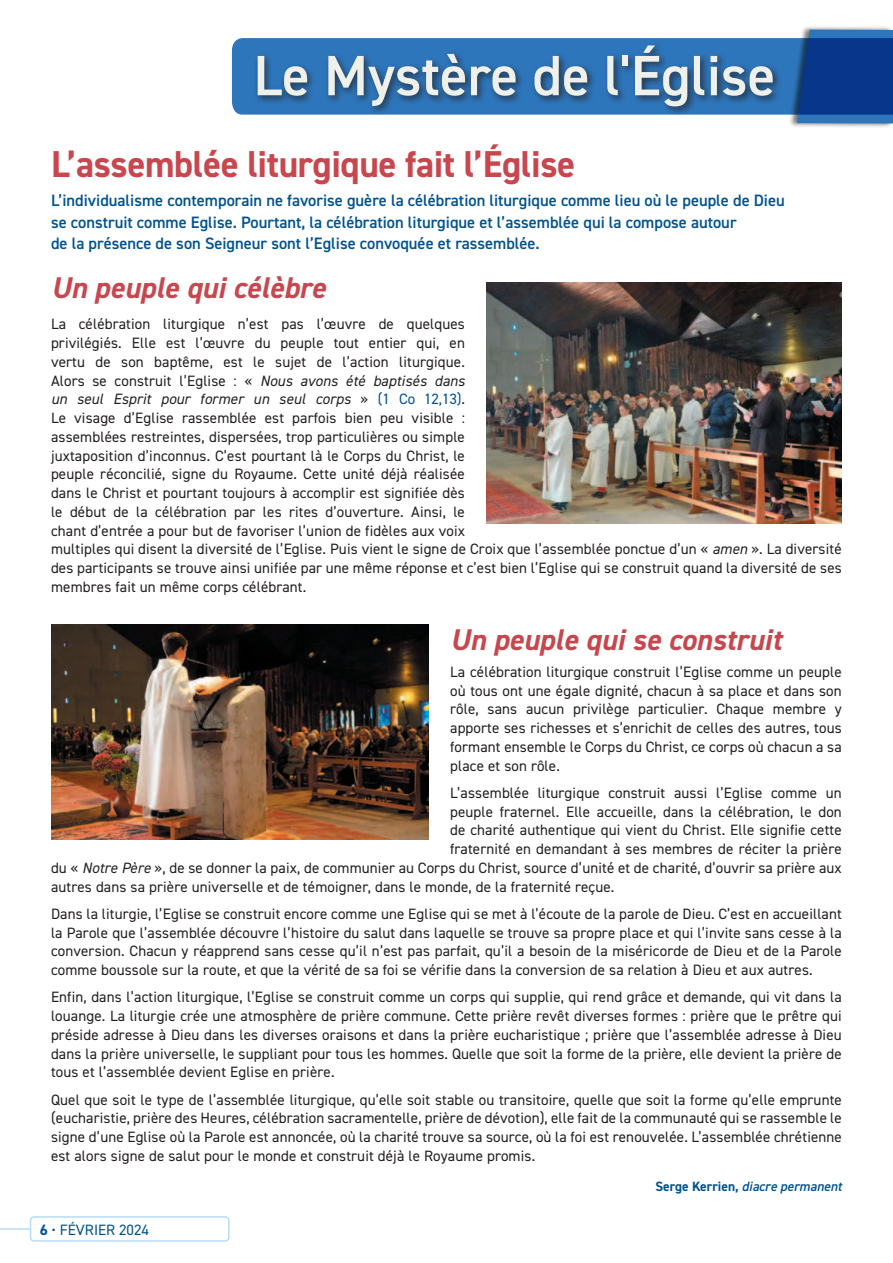
<style>
.page{position:relative;width:893px;height:1263px;background:#fff}
.page>*{position:absolute;margin:0;border:0;box-sizing:border-box;transform-origin:0 0}
.t1{font:600 57px "DIN2014";color:#f0f0ea}
.t2{font:700 37.5px "DIN2014";letter-spacing:-.01em;color:#c8474e}
.t3{font:italic 700 30px "DIN2014";color:#c8474e}
.t4{font:600 16.5px/21px "DIN2014";color:#01548f}
.t5{font:15px/18.8px "DIN2014";letter-spacing:.01em;color:#231f20;text-align:justify}
.t6{font:15px "DIN2014";color:#01548f}
.t7{font:italic 600 13.5px "DIN2014";color:#01548f}
.s1{font-style:italic}
.s2{color:#01548f}
.s3{font-weight:700;font-style:normal}
.s4{font-weight:700}
</style>
<div class="page">
<hr style="left:0;top:1228px;width:51px;height:2px;background:#b9dbf3">
<div style="left:31px;top:1217px;width:198px;height:24px;background:#fff;border-radius:4px"></div>
<div style="left:30px;top:1216px;width:200px;height:26px;border:2px solid #b9dbf3;border-radius:4px"></div>
<img style="left:486px;top:282px;width:356px;height:241px">
<img style="left:51px;top:625px;width:378px;height:215px">
<svg style="left:232px;top:38px;width:556px;height:77px;background:#3379bd"></svg>
<div style="left:254px;top:42px;width:528px;height:75px;background:#231f20;opacity:.75"></div>
<div style="left:788px;top:25px;width:105px;height:103px;background:#231f20;opacity:.6"></div>
<svg style="left:797px;top:30px;width:96px;height:93px;background:#124392"></svg>
<h1 class="t1" style="left:253px;top:45px;width:523px">Le Mystère de l'Église</h1>
<h2 class="t2" style="left:51px;top:144px;width:526px">L’assemblée liturgique fait l’Église</h2>
<p class="t4" style="left:51px;top:190px;width:735px">L’individualisme contemporain ne favorise guère la célébration liturgique comme lieu où le peuple de Dieu se construit comme Eglise. Pourtant, la célébration liturgique et l’assemblée qui la compose autour<br>de la présence de son Seigneur sont l’Eglise convoquée et rassemblée.</p>
<h3 class="t3" style="left:51px;top:272px;width:276px">Un peuple qui célèbre</h3>
<p class="t5" style="left:51px;top:315px;width:792px;text-align:left">La célébration liturgique n’est pas l’œuvre de quelques<br>privilégiés. Elle est l’œuvre du peuple tout entier qui, en<br>vertu de son baptême, est le sujet de l’action liturgique.<br>Alors se construit l’Eglise : « <span class="s1">Nous avons été baptisés dans<br>un seul Esprit pour former un seul corps</span> » <span class="s2">(1 Co 12,13)</span>.<br>Le visage d’Eglise rassemblée est parfois bien peu visible :<br>assemblées restreintes, dispersées, trop particulières ou simple<br>juxtaposition d’inconnus. C’est pourtant là le Corps du Christ, le<br>peuple réconcilié, signe du Royaume. Cette unité déjà réalisée<br>dans le Christ et pourtant toujours à accomplir est signifiée dès<br>le début de la célébration par les rites d’ouverture. Ainsi, le<br>chant d’entrée a pour but de favoriser l’union de fidèles aux voix<br>multiples qui disent la diversité de l’Eglise. Puis vient le signe de Croix que l’assemblée ponctue d’un « <span class="s1">amen</span> ». La diversité des participants se trouve ainsi unifiée par une même réponse et c’est bien l’Eglise qui se construit quand la diversité de ses membres fait un même corps célébrant.</p>
<h3 class="t3" style="left:450px;top:623px;width:333px">Un peuple qui se construit</h3>
<p class="t5" style="left:450px;top:662px;width:393px">La célébration liturgique construit l’Eglise comme un peuple où tous ont une égale dignité, chacun à sa place et dans son rôle, sans aucun privilège particulier. Chaque membre y apporte ses richesses et s’enrichit de celles des autres, tous formant ensemble le Corps du Christ, ce corps où chacun a sa place et son rôle.</p>
<p class="t5" style="left:450px;top:783px;width:393px">L’assemblée liturgique construit aussi l’Eglise comme un</p>
<p class="t5" style="left:450px;top:802px;width:393px">peuple fraternel. Elle accueille, dans la célébration, le don</p>
<p class="t5" style="left:450px;top:821px;width:393px">de charité authentique qui vient du Christ. Elle signifie cette</p>
<p class="t5" style="left:450px;top:840px;width:393px">fraternité en demandant à ses membres de réciter la prière</p>
<p class="t5" style="left:51px;top:858px;width:792px">du « <span class="s1">Notre Père</span> », de se donner la paix, de communier au Corps du Christ, source d’unité et de charité, d’ouvrir sa prière aux</p>
<p class="t5" style="left:51px;top:877px;width:565px">autres dans sa prière universelle et de témoigner, dans le monde, de la fraternité reçue.</p>
<p class="t5" style="left:51px;top:904px;width:792px">Dans la liturgie, l’Eglise se construit encore comme une Eglise qui se met à l’écoute de la parole de Dieu. C’est en accueillant la Parole que l’assemblée découvre l’histoire du salut dans laquelle se trouve sa propre place et qui l’invite sans cesse à la conversion. Chacun y réapprend sans cesse qu’il n’est pas parfait, qu’il a besoin de la miséricorde de Dieu et de la Parole comme boussole sur la route, et que la vérité de sa foi se vérifie dans la conversion de sa relation à Dieu et aux autres.</p>
<p class="t5" style="left:51px;top:988px;width:792px">Enfin, dans l’action liturgique, l’Eglise se construit comme un corps qui supplie, qui rend grâce et demande, qui vit dans la louange. La liturgie crée une atmosphère de prière commune. Cette prière revêt diverses formes : prière que le prêtre qui préside adresse à Dieu dans les diverses oraisons et dans la prière eucharistique ; prière que l’assemblée adresse à Dieu dans la prière universelle, le suppliant pour tous les hommes. Quelle que soit la forme de la prière, elle devient la prière de tous et l’assemblée devient Eglise en prière.</p>
<p class="t5" style="left:51px;top:1090px;width:792px">Quel que soit le type de l’assemblée liturgique, qu’elle soit stable ou transitoire, quelle que soit la forme qu’elle emprunte (eucharistie, prière des Heures, célébration sacramentelle, prière de dévotion), elle fait de la communauté qui se rassemble le signe d’une Eglise où la Parole est annoncée, où la charité trouve sa source, où la foi est renouvelée. L’assemblée chrétienne est alors signe de salut pour le monde et construit déjà le Royaume promis.</p>
<p class="t7" style="left:655px;top:1179px;width:188px"><span class="s3">Serge Kerrien,</span> diacre permanent</p>
<p class="t6" style="left:40px;top:1222px;width:111px"><span class="s4">6</span> • FÉVRIER 2024</p>
</div>
